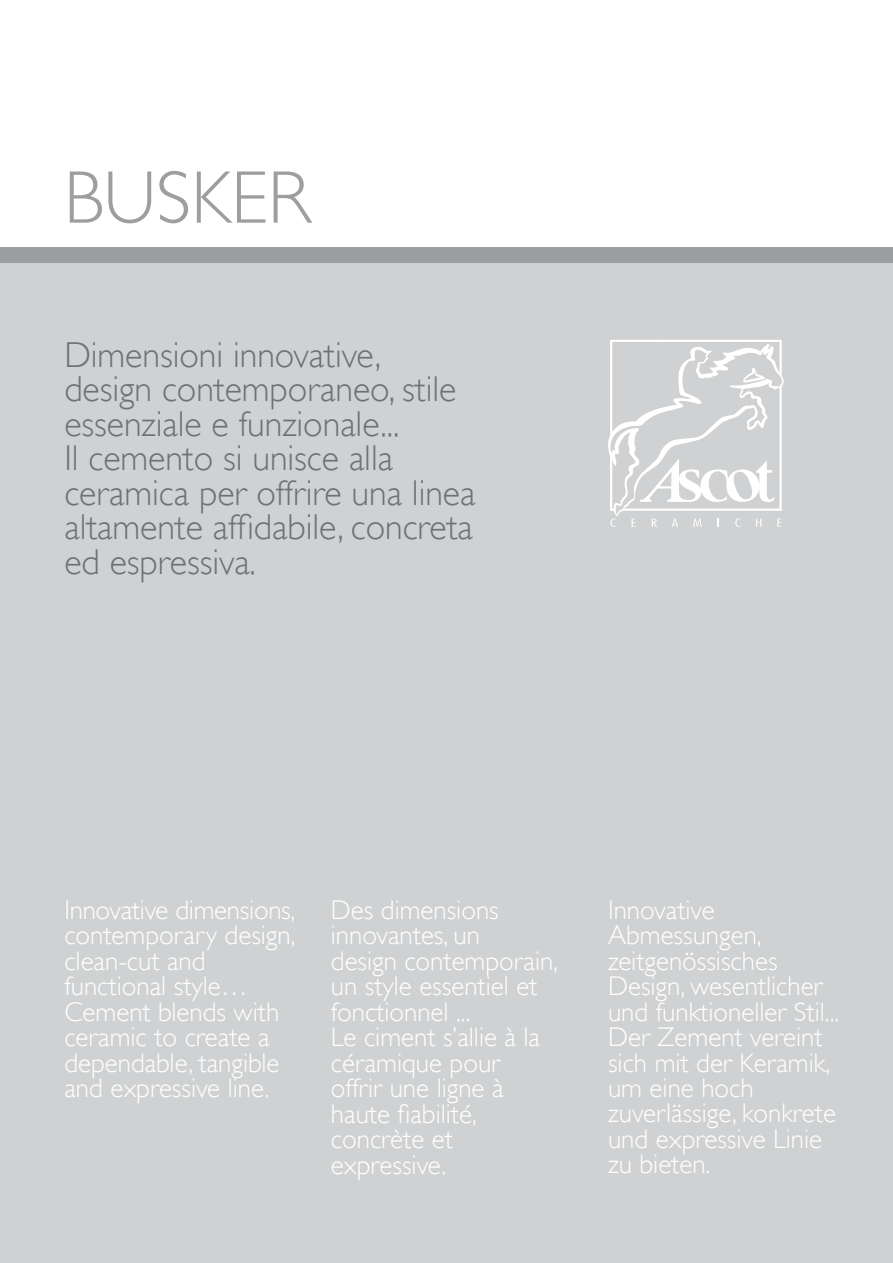
<style>
.page{position:relative;width:893px;height:1263px;background:#fff}
.page>*{position:absolute;margin:0;border:0;box-sizing:border-box;transform-origin:0 0}
.t1{font:300 75px "Gill Sans";color:#9c9e9f}
.t2{font:300 36px/34.5px "Gill Sans";color:#707172}
.t3{font:300 27px/25.5px "Gill Sans";color:#fff}
</style>
<div class="page">
<div style="left:0;top:263px;width:893px;height:1000px;background:#d0d1d2"></div>
<div style="left:0;top:247px;width:893px;height:16px;background:#9c9e9f"></div>
<svg style="left:608px;top:340px;width:176px;height:187px"></svg>
<h1 class="t1" style="left:64px;top:155px;width:248px">BUSKER</h1>
<h2 class="t2" style="left:64px;top:338px;width:413px">Dimensioni innovative, design contemporaneo, stile essenziale e funzionale...<br>Il cemento si unisce alla ceramica per offrire una linea altamente affidabile, concreta ed espressiva.</h2>
<p class="t3" style="left:64px;top:897px;width:233px">Innovative dimensions, contemporary design, clean-cut and functional style…<br>Cement blends with ceramic to create a dependable, tangible and expressive line.</p>
<p class="t3" style="left:331px;top:897px;width:229px">Des dimensions innovantes, un<br>design contemporain, un style essentiel et fonctionnel ...<br>Le ciment s’allie à la céramique pour offrir une ligne à haute fiabilité, concrète et expressive.</p>
<p class="t3" style="left:608px;top:897px;width:233px">Innovative<br>Abmessungen, zeitgenössisches<br>Design, wesentlicher und funktioneller Stil...<br>Der Zement vereint sich mit der Keramik, um eine hoch zuverlässige, konkrete und expressive Linie zu bieten.</p>
</div>
